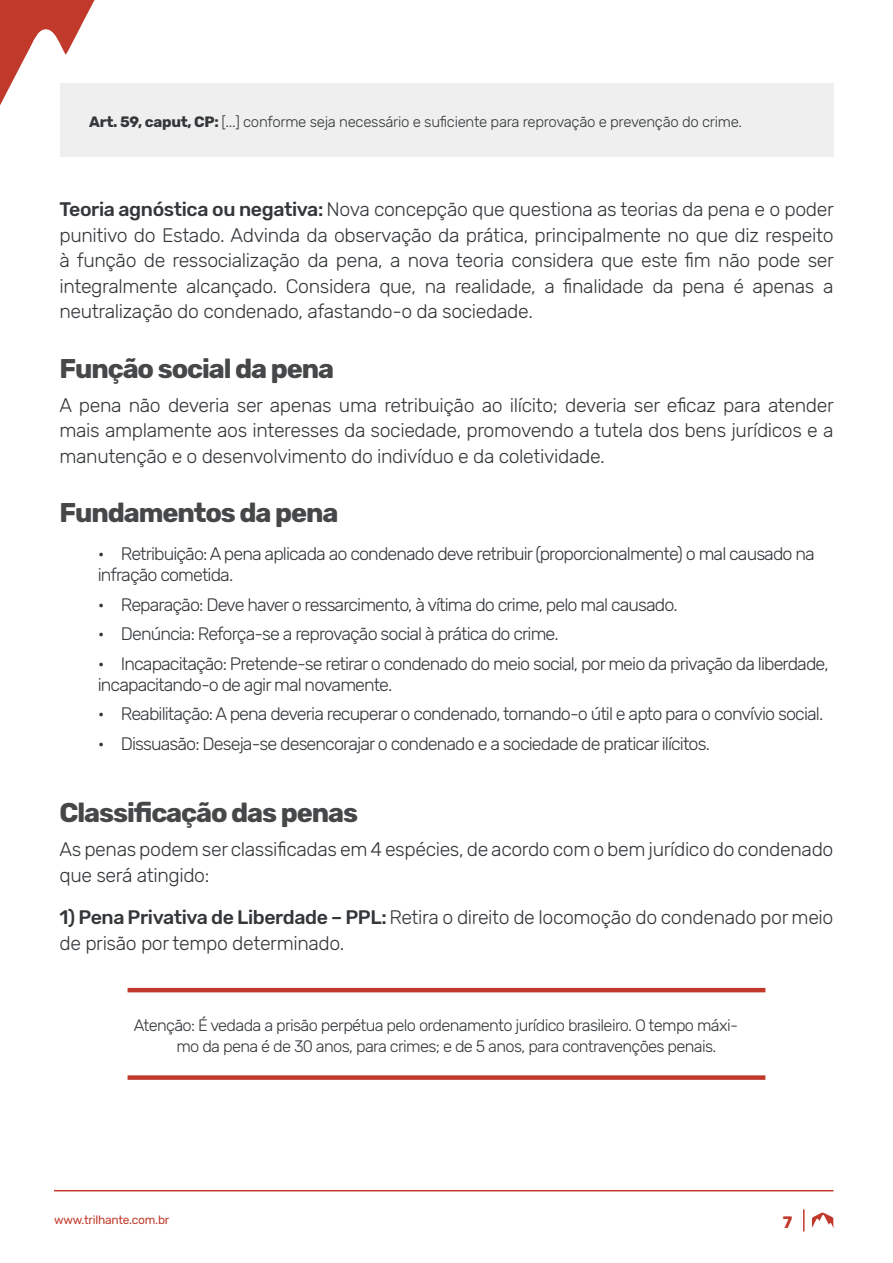
<style>
.page{position:relative;width:893px;height:1263px;background:#fff}
.page>*{position:absolute;margin:0;border:0;box-sizing:border-box;transform-origin:0 0}
.Título_3{font:700 27px "Rubik";letter-spacing:-.04em;color:#454749}
.Parágrafo_Texto{font:300 19.5px/25.5px "Rubik";letter-spacing:-.02em;color:#33373a;text-align:justify}
.t1{font:300 18px/21px "Rubik";letter-spacing:-.05em;color:#33373a}
.Importante{font:300 16.5px/21px "Rubik";letter-spacing:-.04em;color:#33373a}
.t2{font:700 16.5px "Rubik";color:#c0392b}
.Citação_de_Lei_Artig{font:300 15px "Rubik";letter-spacing:-.02em;color:#33373a}
.t3{font:12px "Rubik";letter-spacing:-.02em;color:#c0392b}
.s1{font-weight:700}
.s2{font-weight:500}
</style>
<div class="page">
<svg style="left:0;top:0;width:95px;height:105px"></svg>
<svg style="left:803px;top:1209px;width:1px;height:22px"></svg>
<svg style="left:811px;top:1212px;width:23px;height:16px"></svg>
<hr style="left:54px;top:1190px;width:779px;height:1px;background:#c0392b">
<div style="left:60px;top:83px;width:773px;height:74px;background:#eeefee"></div>
<hr style="left:128px;top:988px;width:637px;height:4px;background:#c0392b">
<div style="left:128px;top:1075px;width:637px;height:5px;background:#c0392b"></div>
<p class="Citação_de_Lei_Artig" style="left:89px;top:113px;width:654px"><span class="s1">Art. 59, caput, CP:</span> [...] conforme seja necessário e suficiente para reprovação e prevenção do crime.</p>
<p class="Parágrafo_Texto" style="left:60px;top:197px;width:776px"><span class="s2">Teoria agnóstica ou negativa:</span> Nova concepção que questiona as teorias da pena e o poder punitivo do Estado. Advinda da observação da prática, principalmente no que diz respeito à função de ressocialização da pena, a nova teoria considera que este fim não pode ser integralmente alcançado. Considera que, na realidade, a finalidade da pena é apenas a neutralização do condenado, afastando-o da sociedade.</p>
<p class="Título_3" style="left:60px;top:352px;width:276px">Função social da pena</p>
<p class="Parágrafo_Texto" style="left:60px;top:393px;width:776px">A pena não deveria ser apenas uma retribuição ao ilícito; deveria ser eficaz para atender mais amplamente aos interesses da sociedade, promovendo a tutela dos bens jurídicos e a manutenção e o desenvolvimento do indivíduo e da coletividade.</p>
<p class="Título_3" style="left:60px;top:497px;width:280px">Fundamentos da pena</p>
<p class="t1" style="left:98px;top:544px;width:718px">• Retribuição: A pena aplicada ao condenado deve retribuir (proporcionalmente) o mal causado na infração cometida.</p>
<p class="t1" style="left:98px;top:594px;width:581px">• Reparação: Deve haver o ressarcimento, à vítima do crime, pelo mal causado.</p>
<p class="t1" style="left:98px;top:624px;width:462px">• Denúncia: Reforça-se a reprovação social à prática do crime.</p>
<p class="t1" style="left:98px;top:653px;width:732px">• Incapacitação: Pretende-se retirar o condenado do meio social, por meio da privação da liberdade, incapacitando-o de agir mal novamente.</p>
<p class="t1" style="left:98px;top:704px;width:727px">• Reabilitação: A pena deveria recuperar o condenado, tornando-o útil e apto para o convívio social.</p>
<p class="t1" style="left:98px;top:733px;width:614px">• Dissuasão: Deseja-se desencorajar o condenado e a sociedade de praticar ilícitos.</p>
<p class="Título_3" style="left:60px;top:797px;width:300px">Classificação das penas</p>
<p class="Parágrafo_Texto" style="left:60px;top:837px;width:775px">As penas podem ser classificadas em 4 espécies, de acordo com o bem jurídico do condenado que será atingido:</p>
<p class="Parágrafo_Texto" style="left:60px;top:905px;width:775px"><span class="s2">1) Pena Privativa de Liberdade – PPL:</span> Retira o direito de locomoção do condenado por meio de prisão por tempo determinado.</p>
<p class="Importante" style="left:176px;top:1015px;width:563px;text-indent:-43px">Atenção: É vedada a prisão perpétua pelo ordenamento jurídico brasileiro. O tempo máxi&shy;mo da pena é de 30 anos, para crimes; e de 5 anos, para contravenções penais.</p>
<p class="t3" style="left:54px;top:1213px;width:117px">www.trilhante.com.br</p>
<p class="t2" style="left:783px;top:1212px;width:11px">7</p>
</div>
